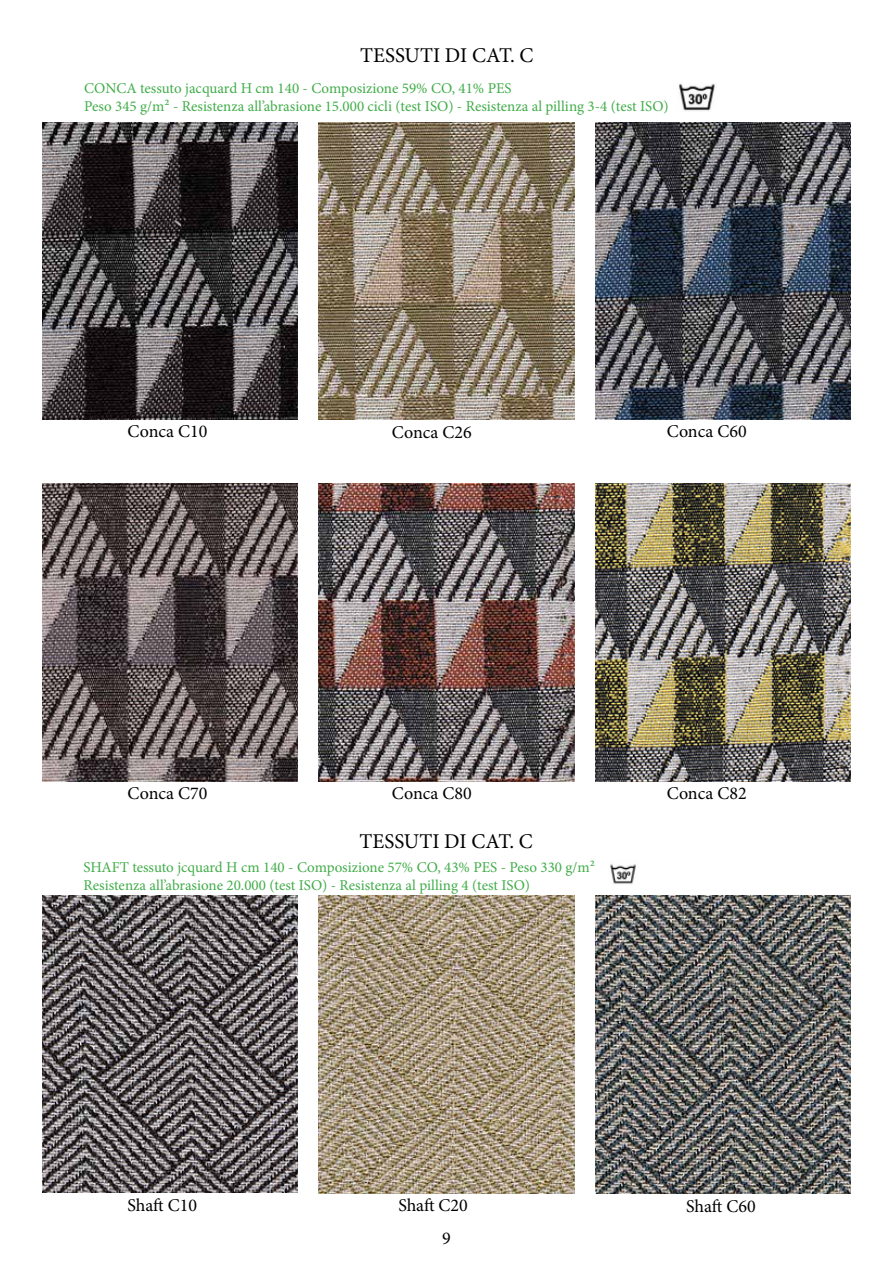
<style>
.page{position:relative;width:893px;height:1263px;background:#fff}
.page>*{position:absolute;margin:0;border:0;box-sizing:border-box;transform-origin:0 0}
.t1{font:21px "Minion Pro";color:#000}
.t2{font:18px "Minion Pro";color:#000}
.t3{font:15px/18px "Minion Pro";color:#41ad49}
</style>
<div class="page">
<img style="left:679px;top:84px;width:36px;height:27px">
<img style="left:43px;top:895px;width:255px;height:298px">
<img style="left:319px;top:896px;width:255px;height:297px">
<img style="left:595px;top:896px;width:255px;height:297px">
<img style="left:610px;top:864px;width:26px;height:20px">
<img style="left:43px;top:122px;width:255px;height:298px">
<img style="left:43px;top:483px;width:255px;height:298px">
<img style="left:319px;top:122px;width:255px;height:298px">
<img style="left:319px;top:483px;width:255px;height:298px">
<img style="left:595px;top:122px;width:255px;height:298px">
<img style="left:595px;top:483px;width:255px;height:298px">
<h1 class="t1" style="left:360px;top:41px;width:175px">TESSUTI DI CAT. C</h1>
<p class="t3" style="left:84px;top:79px;width:586px">CONCA tessuto jacquard H cm 140 - Composizione 59% CO, 41% PES<br>Peso 345 g/m² - Resistenza all’abrasione 15.000 cicli (test ISO) - Resistenza al pilling 3-4 (test ISO)</p>
<p class="t2" style="left:128px;top:419px;width:81px">Conca C10</p>
<p class="t2" style="left:392px;top:420px;width:81px">Conca C26</p>
<p class="t2" style="left:667px;top:419px;width:81px">Conca C60</p>
<p class="t2" style="left:128px;top:781px;width:81px">Conca C70</p>
<p class="t2" style="left:392px;top:782px;width:81px">Conca C80</p>
<h1 class="t1" style="left:359px;top:827px;width:175px">TESSUTI DI CAT. C</h1>
<p class="t3" style="left:84px;top:858px;width:513px">SHAFT tessuto jcquard H cm 140 - Composizione 57% CO, 43% PES - Peso 330 g/m²<br>Resistenza all’abrasione 20.000 (test ISO) - Resistenza al pilling 4 (test ISO)</p>
<p class="t2" style="left:667px;top:781px;width:81px">Conca C82</p>
<p class="t2" style="left:128px;top:1194px;width:71px">Shaft C10</p>
<p class="t2" style="left:398px;top:1194px;width:71px">Shaft C20</p>
<p class="t2" style="left:686px;top:1194px;width:71px">Shaft C60</p>
<p class="t2" style="left:442px;top:1226px;width:10px">9</p>
</div>
